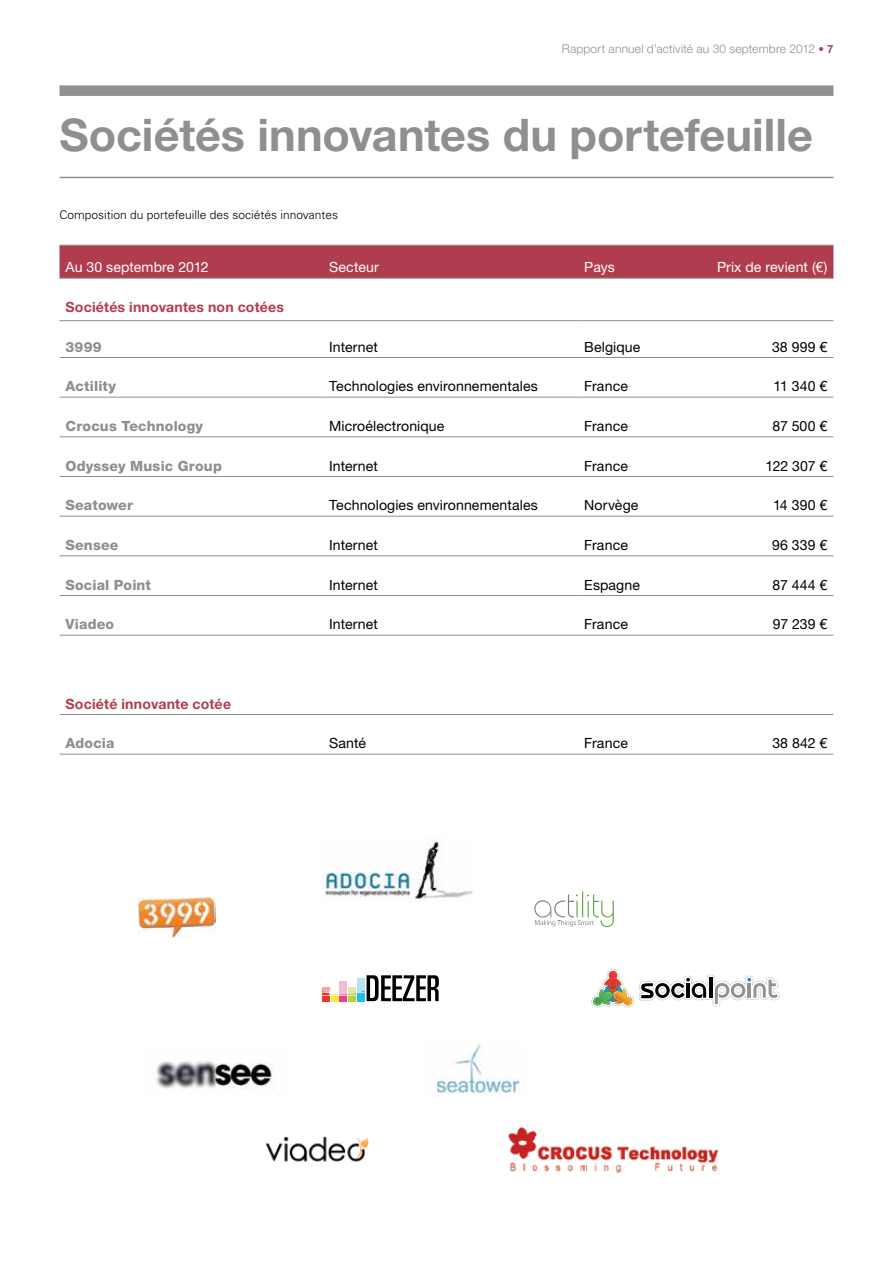
<style>
.page{position:relative;width:893px;height:1263px;background:#fff}
.page>*{position:absolute;margin:0;border:0;box-sizing:border-box;transform-origin:0 0}
.t1{font:700 45px "Helvetica Neue LT Std";color:#8e9090}
.t2{font:14.1px "Helvetica Neue LT Std";letter-spacing:.005em;color:#000}
.t3{font:800 14.1px "Helvetica Neue LT Std";letter-spacing:.01em;color:#8e9090}
.t4{font:700 14.1px "Helvetica Neue LT Std";letter-spacing:.015em;color:#b03d4f}
.t5{font:14.1px "Helvetica Neue LT Std";letter-spacing:.005em;color:#fff}
.t6{font:300 12px "Univers";color:#000}
.t7{font:300 12px "Helvetica Neue LT Std";letter-spacing:.015em;color:#8e9090}
.s1{font-weight:700;font-size:11.25px;color:#b03d4f}
</style>
<div class="page">
<div style="left:60px;top:85px;width:773px;height:11px;background:#8e9090"></div>
<hr style="left:60px;top:177px;width:773px;height:1px;background:#8e9090">
<div style="left:60px;top:246px;width:773px;height:32px;background:#b03d4f"></div>
<hr style="left:60px;top:245px;width:263px;height:1px;background:#8e9090">
<hr style="left:323px;top:245px;width:255px;height:1px;background:#8e9090">
<hr style="left:578px;top:245px;width:111px;height:1px;background:#8e9090">
<hr style="left:689px;top:245px;width:144px;height:1px;background:#8e9090">
<hr style="left:60px;top:278px;width:263px;height:1px;background:#8e9090">
<hr style="left:323px;top:278px;width:255px;height:1px;background:#8e9090">
<hr style="left:578px;top:278px;width:111px;height:1px;background:#8e9090">
<hr style="left:689px;top:278px;width:144px;height:1px;background:#8e9090">
<hr style="left:60px;top:320px;width:263px;height:1px;background:#8e9090">
<hr style="left:323px;top:320px;width:255px;height:1px;background:#8e9090">
<hr style="left:578px;top:320px;width:111px;height:1px;background:#8e9090">
<hr style="left:689px;top:320px;width:144px;height:1px;background:#8e9090">
<hr style="left:60px;top:357px;width:263px;height:1px;background:#8e9090">
<hr style="left:323px;top:357px;width:255px;height:1px;background:#8e9090">
<hr style="left:578px;top:357px;width:111px;height:1px;background:#8e9090">
<hr style="left:689px;top:357px;width:144px;height:1px;background:#8e9090">
<hr style="left:60px;top:397px;width:263px;height:1px;background:#8e9090">
<hr style="left:323px;top:397px;width:255px;height:1px;background:#8e9090">
<hr style="left:578px;top:397px;width:111px;height:1px;background:#8e9090">
<hr style="left:689px;top:397px;width:144px;height:1px;background:#8e9090">
<hr style="left:60px;top:436px;width:263px;height:1px;background:#8e9090">
<hr style="left:323px;top:436px;width:255px;height:1px;background:#8e9090">
<hr style="left:578px;top:436px;width:111px;height:1px;background:#8e9090">
<hr style="left:689px;top:436px;width:144px;height:1px;background:#8e9090">
<hr style="left:60px;top:476px;width:263px;height:1px;background:#8e9090">
<hr style="left:323px;top:476px;width:255px;height:1px;background:#8e9090">
<hr style="left:578px;top:476px;width:111px;height:1px;background:#8e9090">
<hr style="left:689px;top:476px;width:144px;height:1px;background:#8e9090">
<hr style="left:60px;top:516px;width:263px;height:1px;background:#8e9090">
<hr style="left:323px;top:516px;width:255px;height:1px;background:#8e9090">
<hr style="left:578px;top:516px;width:111px;height:1px;background:#8e9090">
<hr style="left:689px;top:516px;width:144px;height:1px;background:#8e9090">
<hr style="left:60px;top:555px;width:263px;height:1px;background:#8e9090">
<hr style="left:323px;top:555px;width:255px;height:1px;background:#8e9090">
<hr style="left:578px;top:555px;width:111px;height:1px;background:#8e9090">
<hr style="left:689px;top:555px;width:144px;height:1px;background:#8e9090">
<hr style="left:60px;top:595px;width:263px;height:1px;background:#8e9090">
<hr style="left:323px;top:595px;width:255px;height:1px;background:#8e9090">
<hr style="left:578px;top:595px;width:111px;height:1px;background:#8e9090">
<hr style="left:689px;top:595px;width:144px;height:1px;background:#8e9090">
<hr style="left:60px;top:635px;width:263px;height:1px;background:#8e9090">
<hr style="left:323px;top:635px;width:255px;height:1px;background:#8e9090">
<hr style="left:578px;top:635px;width:111px;height:1px;background:#8e9090">
<hr style="left:689px;top:635px;width:144px;height:1px;background:#8e9090">
<hr style="left:60px;top:714px;width:263px;height:1px;background:#8e9090">
<hr style="left:323px;top:714px;width:255px;height:1px;background:#8e9090">
<hr style="left:578px;top:714px;width:111px;height:1px;background:#8e9090">
<hr style="left:689px;top:714px;width:144px;height:1px;background:#8e9090">
<hr style="left:60px;top:754px;width:263px;height:1px;background:#8e9090">
<hr style="left:323px;top:754px;width:255px;height:1px;background:#8e9090">
<hr style="left:578px;top:754px;width:111px;height:1px;background:#8e9090">
<hr style="left:689px;top:754px;width:144px;height:1px;background:#8e9090">
<img style="left:139px;top:898px;width:77px;height:40px">
<img style="left:322px;top:841px;width:151px;height:61px">
<svg style="left:322px;top:975px;width:117px;height:26px"></svg>
<img style="left:156px;top:1061px;width:119px;height:28px">
<img style="left:267px;top:1136px;width:102px;height:26px">
<img style="left:433px;top:1043px;width:87px;height:51px">
<img style="left:508px;top:1127px;width:211px;height:46px">
<svg style="left:591px;top:969px;width:189px;height:38px"></svg>
<img style="left:534px;top:891px;width:80px;height:36px">
<img style="left:539px;top:920px;width:41px;height:5px">
<p class="t7" style="left:562px;top:42px;width:273px">Rapport annuel d’activité au 30 septembre 2012 <span class="s1">• 7</span></p>
<h1 class="t1" style="left:60px;top:107px;width:755px">Sociétés innovantes du portefeuille</h1>
<p class="t6" style="left:60px;top:208px;width:280px">Composition du portefeuille des sociétés innovantes</p>
<p class="t5" style="left:66px;top:259px;width:145px">Au 30 septembre 2012</p>
<p class="t5" style="left:329px;top:259px;width:51px">Secteur</p>
<p class="t5" style="left:584px;top:259px;width:32px">Pays</p>
<p class="t5" style="left:717px;top:259px;width:112px">Prix de revient (€)</p>
<p class="t4" style="left:66px;top:298px;width:220px">Sociétés innovantes non cotées</p>
<p class="t3" style="left:66px;top:338px;width:38px">3999</p>
<p class="t2" style="left:329px;top:338px;width:50px">Internet</p>
<p class="t2" style="left:584px;top:338px;width:58px">Belgique</p>
<p class="t2" style="left:772px;top:338px;width:57px">38 999 €</p>
<p class="t3" style="left:66px;top:378px;width:52px">Actility</p>
<p class="t2" style="left:329px;top:378px;width:210px">Technologies environnementales</p>
<p class="t2" style="left:584px;top:378px;width:45px">France</p>
<p class="t2" style="left:774px;top:378px;width:55px">11 340 €</p>
<p class="t3" style="left:66px;top:417px;width:139px">Crocus Technology</p>
<p class="t2" style="left:329px;top:417px;width:117px">Microélectronique</p>
<p class="t2" style="left:584px;top:417px;width:45px">France</p>
<p class="t2" style="left:772px;top:417px;width:57px">87 500 €</p>
<p class="t3" style="left:66px;top:457px;width:158px">Odyssey Music Group</p>
<p class="t2" style="left:329px;top:457px;width:50px">Internet</p>
<p class="t2" style="left:584px;top:457px;width:45px">France</p>
<p class="t2" style="left:765px;top:457px;width:63px">122 307 €</p>
<p class="t3" style="left:66px;top:497px;width:69px">Seatower</p>
<p class="t2" style="left:329px;top:497px;width:210px">Technologies environnementales</p>
<p class="t2" style="left:584px;top:497px;width:56px">Norvège</p>
<p class="t2" style="left:773px;top:497px;width:56px">14 390 €</p>
<p class="t3" style="left:66px;top:536px;width:54px">Sensee</p>
<p class="t2" style="left:329px;top:536px;width:50px">Internet</p>
<p class="t2" style="left:584px;top:536px;width:45px">France</p>
<p class="t2" style="left:772px;top:536px;width:57px">96 339 €</p>
<p class="t3" style="left:66px;top:576px;width:87px">Social Point</p>
<p class="t2" style="left:329px;top:576px;width:50px">Internet</p>
<p class="t2" style="left:584px;top:576px;width:57px">Espagne</p>
<p class="t2" style="left:772px;top:576px;width:56px">87 444 €</p>
<p class="t3" style="left:66px;top:616px;width:50px">Viadeo</p>
<p class="t2" style="left:329px;top:616px;width:50px">Internet</p>
<p class="t2" style="left:584px;top:616px;width:45px">France</p>
<p class="t2" style="left:773px;top:616px;width:56px">97 239 €</p>
<p class="t4" style="left:66px;top:695px;width:167px">Société innovante cotée</p>
<p class="t3" style="left:66px;top:735px;width:51px">Adocia</p>
<p class="t2" style="left:329px;top:735px;width:38px">Santé</p>
<p class="t2" style="left:584px;top:735px;width:45px">France</p>
<p class="t2" style="left:772px;top:735px;width:57px">38 842 €</p>
</div>
